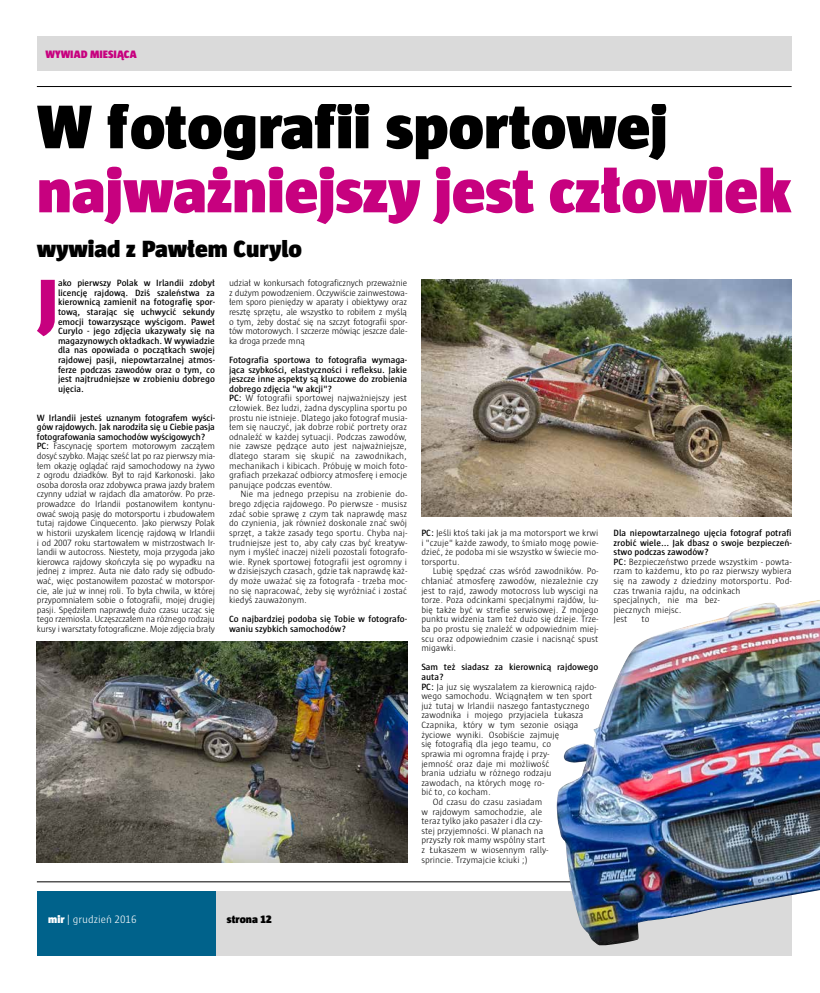
<style>
.page{position:relative;width:820px;height:993px;background:#fff}
.page>*{position:absolute;margin:0;border:0;box-sizing:border-box;transform-origin:0 0}
.t1{font:900 66.2px "Sun";color:#c7017f}
.t2{font:900 63px "Sun";color:#c7017f}
.t3{font:900 63px "Sun";color:#000}
.t4{font:900 24px "Sun";color:#000}
.t5{font:300 11px "Sun";color:#fff}
.t6{font:900 11px "Sun";color:#c7017f}
.t7{font:900 11px "Sun";color:#000}
.t8{font:300 9.3px/9.6px "Sun";letter-spacing:-.005em;color:#000;text-align:justify}
.t9{font:600 9.3px/9.6px "Sun";color:#000;text-align:justify}
.s1{font-weight:600}
.s2{font-weight:900}
</style>
<div class="page">
<hr style="left:37px;top:86px;width:754px;height:1px;background:#000">
<hr style="left:37px;top:881px;width:754px;height:1px;background:#000">
<div style="left:37px;top:891px;width:178px;height:64px;background:#00628b"></div>
<div style="left:215px;top:891px;width:576px;height:64px;background:#dadada"></div>
<div style="left:37px;top:37px;width:754px;height:34px;background:#dadada"></div>
<img style="left:421px;top:279px;width:370px;height:237px">
<img style="left:37px;top:641px;width:370px;height:221px">
<img style="left:556px;top:600px;width:263px;height:344px">
<p class="t6" style="left:45px;top:48px;width:93px">WYWIAD MIESIĄCA</p>
<h2 class="t3" style="left:37px;top:90px;width:632px">W fotografii sportowej</h2>
<h2 class="t2" style="left:37px;top:154px;width:755px">najważniejszy jest człowiek</h2>
<h3 class="t4" style="left:37px;top:235px;width:266px">wywiad z Pawłem Curylo</h3>
<h1 class="t1" style="left:38px;top:263px;width:22px">J</h1>
<p class="t9" style="left:58px;top:278px;width:158px">ako pierwszy Polak w Irlandii zdobył licencję rajdową. Dziś szaleństwa za kierownicą zamienił na fotografię spor&shy;tową, starając się uchwycić sekundy emocji towarzyszące wyścigom. Paweł Curylo - jego zdjęcia ukazywały się na magazynowych okładkach. W wywiadzie dla nas opowiada o początkach swojej rajdowej pasji, niepowtarzalnej atmos&shy;ferze podczas zawodów oraz o tym, co jest najtrudniejsze w zrobieniu dobrego ujęcia.</p>
<p class="t8" style="left:37px;top:412px;width:179px;text-align:left"><span class="s1">W Irlandii jesteś uznanym fotografem wyści&shy;gów rajdowych. Jak narodziła się u Ciebie pasja fotografowania samochodów wyścigowych?<br>PC:</span> Fascynację sportem motorowym zacząłem dosyć szybko. Mając sześć lat po raz pierwszy mia&shy;łem okazję oglądać rajd samochodowy na żywo z ogrodu dziadków. Był to rajd Karkonoski. Jako osoba dorosła oraz zdobywca prawa jazdy brałem czynny udział w rajdach dla amatorów. Po prze&shy;prowadzce do Irlandii postanowiłem kontynu&shy;ować swoją pasję do motorsportu i zbudowałem tutaj rajdowe Cinquecento. Jako pierwszy Polak w historii uzyskałem licencję rajdową w Irlandii i od 2007 roku startowałem w mistrzostwach Ir&shy;landii w autocross. Niestety, moja przygoda jako kierowca rajdowy skończyła się po wypadku na jednej z imprez. Auta nie dało rady się odbudo&shy;wać, więc postanowiłem pozostać w motorspor&shy;cie, ale już w innej roli. To była chwila, w której przypomniałem sobie o fotografii, mojej drugiej pasji. Spędziłem naprawdę dużo czasu ucząc się tego rzemiosła. Uczęszczałem na różnego rodzaju kursy i warsztaty fotograficzne. Moje zdjęcia brały</p>
<p class="t8" style="left:229px;top:278px;width:179px">udział w konkursach fotograficznych przeważnie z dużym powodzeniem. Oczywiście zainwestowa&shy;łem sporo pieniędzy w aparaty i obiektywy oraz resztę sprzętu, ale wszystko to robiłem z myślą o tym, żeby dostać się na szczyt fotografii spor&shy;tów motorowych. I szczerze mówiąc jeszcze dale&shy;ka droga przede mną</p>
<p class="t8" style="left:229px;top:355px;width:179px;text-align:left"><span class="s1">Fotografia sportowa to fotografia wymaga&shy;jąca szybkości, elastyczności i refleksu. Jakie jeszcze inne aspekty są kluczowe do zrobienia dobrego zdjęcia "w akcji"?<br>PC:</span> W fotografii sportowej najważniejszy jest człowiek. Bez ludzi, żadna dyscyplina sportu po prostu nie istnieje. Dlatego jako fotograf musia&shy;łem się nauczyć, jak dobrze robić portrety oraz odnaleźć w każdej sytuacji. Podczas zawodów, nie zawsze pędzące auto jest najważniejsze, dlatego staram się skupić na zawodnikach, mechanikach i kibicach. Próbuję w moich foto&shy;grafiach przekazać odbiorcy atmosferę i emocje panujące podczas eventów.</p>
<p class="t8" style="left:229px;top:489px;width:179px;text-indent:11px">Nie ma jednego przepisu na zrobienie do&shy;brego zdjęcia rajdowego. Po pierwsze - musisz zdać sobie sprawę z czym tak naprawdę masz do czynienia, jak również doskonale znać swój sprzęt, a także zasady tego sportu. Chyba naj&shy;trudniejsze jest to, aby cały czas być kreatyw&shy;nym i myśleć inaczej niżeli pozostali fotografo&shy;wie. Rynek sportowej fotografii jest ogromny i w dzisiejszych czasach, gdzie tak naprawdę każ&shy;dy może uważać się za fotografa - trzeba moc&shy;no się napracować, żeby się wyróżniać i zostać kiedyś zauważonym.</p>
<p class="t9" style="left:229px;top:614px;width:179px">Co najbardziej podoba się Tobie w fotografo&shy;waniu szybkich samochodów?</p>
<p class="t8" style="left:421px;top:528px;width:178px"><span class="s1">PC:</span> Jeśli ktoś taki jak ja ma motorsport we krwi i "czuje" każde zawody, to śmiało mogę powie&shy;dzieć, że podoba mi sie wszystko w świecie mo&shy;torsportu.</p>
<p class="t8" style="left:421px;top:566px;width:178px;text-indent:11px">Lubię spędzać czas wśród zawodników. Po&shy;chłaniać atmosferę zawodów, niezależnie czy jest to rajd, zawody motocross lub wyscigi na torze. Poza odcinkami specjalnymi rajdów, lu&shy;bię także być w strefie serwisowej. Z mojego punktu widzenia tam też dużo się dzieje. Trze&shy;ba po prostu się znaleźć w odpowiednim miej&shy;scu oraz odpowiednim czasie i nacisnąć spust migawki.</p>
<p class="t9" style="left:421px;top:662px;width:178px">Sam też siadasz za kierownicą rajdowego</p>
<p class="t9" style="left:421px;top:672px;width:24px">auta?</p>
<p class="t8" style="left:421px;top:681px;width:176px"><span class="s1">PC:</span> Ja juz się wyszalałem za kierownicą rajdo-</p>
<p class="t8" style="left:421px;top:691px;width:172px">wego samochodu. Wciągnąłem w ten sport</p>
<p class="t8" style="left:421px;top:700px;width:169px">już tutaj w Irlandii naszego fantastycznego</p>
<p class="t8" style="left:421px;top:710px;width:163px">zawodnika i mojego przyjaciela Łukasza</p>
<p class="t8" style="left:421px;top:720px;width:158px">Czapnika, który w tym sezonie osiąga</p>
<p class="t8" style="left:421px;top:729px;width:139px">życiowe wyniki. Osobiście zajmuję</p>
<p class="t8" style="left:421px;top:739px;width:131px">się fotografią dla jego teamu, co</p>
<p class="t8" style="left:421px;top:748px;width:129px">sprawia mi ogromna frajdę i przy-</p>
<p class="t8" style="left:421px;top:758px;width:129px">jemność oraz daje mi możliwość</p>
<p class="t8" style="left:421px;top:768px;width:131px">brania udziału w różnego rodzaju</p>
<p class="t8" style="left:421px;top:777px;width:124px">zawodach, na których mogę ro-</p>
<p class="t8" style="left:421px;top:787px;width:71px">bić to, co kocham.</p>
<p class="t8" style="left:432px;top:796px;width:111px">Od czasu do czasu zasiadam</p>
<p class="t8" style="left:421px;top:806px;width:122px">w rajdowym samochodzie, ale</p>
<p class="t8" style="left:421px;top:816px;width:122px">teraz tylko jako pasażer i dla czy-</p>
<p class="t8" style="left:421px;top:825px;width:123px">stej przyjemności. W planach na</p>
<p class="t8" style="left:421px;top:835px;width:125px">przyszły rok mamy wspólny start</p>
<p class="t8" style="left:421px;top:844px;width:128px">z Łukaszem w wiosennym rally-</p>
<p class="t8" style="left:421px;top:854px;width:108px">sprincie. Trzymajcie kciuki ;)</p>
<p class="t8" style="left:613px;top:528px;width:179px;text-align:left"><span class="s1">Dla niepowtarzalnego ujęcia fotograf potrafi zrobić wiele... Jak dbasz o swoje bezpieczeń&shy;stwo podczas zawodów?<br>PC:</span> Bezpieczeństwo przede wszystkim - powta&shy;rzam to każdemu, kto po raz pierwszy wybiera się na zawody z dziedziny motorsportu. Pod&shy;czas trwania rajdu, na odcinkach<br>specjalnych, nie ma bez-<br>piecznych miejsc.<br>Jest</p>
<p class="t8" style="left:641px;top:614px;width:9px">to</p>
<p class="t5" style="left:48px;top:913px;width:90px"><span class="s2">mir</span> | grudzień 2016</p>
<p class="t7" style="left:227px;top:912px;width:46px">strona 12</p>
</div>
